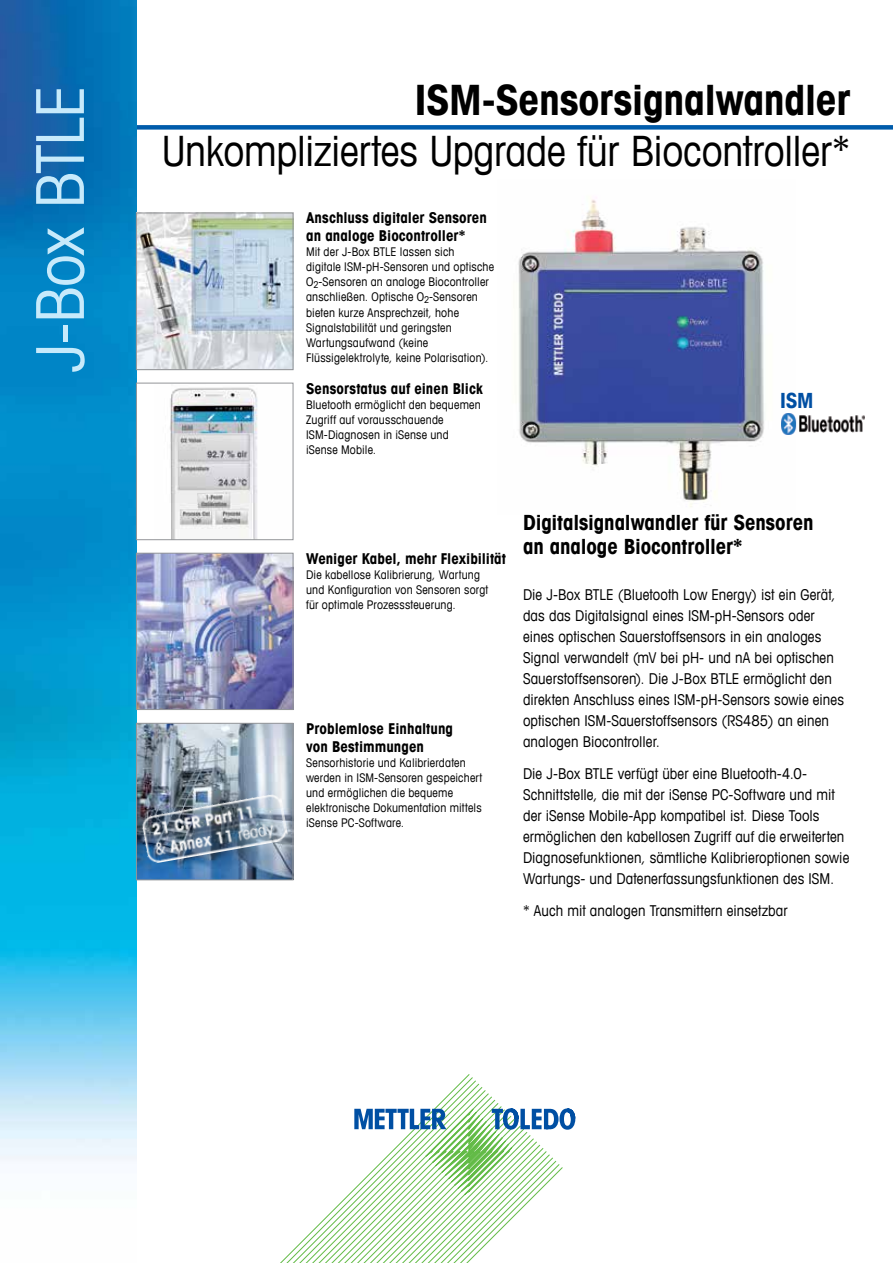
<style>
.page{position:relative;width:893px;height:1263px;background:#fff}
.page>*{position:absolute;margin:0;border:0;box-sizing:border-box;transform-origin:0 0}
.t1{font:condensed 66px "Avant Garde Com";letter-spacing:-.025em;color:#c7eafb}
.t2{font:condensed 42px "Avant Garde Com";letter-spacing:-.01em;color:#000}
.t3{font:700 condensed 42px "Avant Garde Com";letter-spacing:-.01em;color:#000}
.t4{font:700 condensed 21px/24px "Avant Garde Com";letter-spacing:-.005em;color:#000}
.t5{font:700 condensed 21px "Avant Garde Com";color:#004fa3}
.t6{font:condensed 15px/21px "Avant Garde Com";letter-spacing:.005em;color:#000}
.t7{font:700 condensed 15px/18px "Avant Garde Com";color:#000}
.t8{font:condensed 12px/15px "Avant Garde Com";letter-spacing:.015em;color:#000}
</style>
<div class="page">
<div style="left:111px;top:125px;width:782px;height:5px;background:#005cab"></div>
<img style="left:0;top:0;width:136px;height:1161px">
<svg style="left:280px;top:1074px;width:256px;height:189px"></svg>
<svg style="left:354px;top:1108px;width:221px;height:87px"></svg>
<img style="left:518px;top:199px;width:275px;height:308px">
<img style="left:138px;top:215px;width:153px;height:153px">
<div style="left:136px;top:213px;width:157px;height:157px;border:1px solid #939598"></div>
<img style="left:170px;top:387px;width:88px;height:151px">
<div style="left:136px;top:383px;width:157px;height:157px;border:1px solid #939598"></div>
<img style="left:781px;top:413px;width:84px;height:21px">
<img style="left:138px;top:725px;width:153px;height:153px">
<div style="left:136px;top:723px;width:157px;height:157px;border:1px solid #939598"></div>
<img style="left:141px;top:793px;width:148px;height:71px">
<img style="left:138px;top:555px;width:153px;height:153px">
<div style="left:136px;top:553px;width:157px;height:157px;border:1px solid #939598"></div>
<h1 class="t1" style="left:19px;top:372px;width:289px;rotate:-90deg">J-Box BTLE</h1>
<h2 class="t3" style="left:415px;top:73px;width:437px">ISM-Sensorsignalwandler</h2>
<h2 class="t2" style="left:162px;top:125px;width:690px">Unkompliziertes Upgrade für Biocontroller*</h2>
<p class="t7" style="left:306px;top:209px;width:182px">Anschluss digitaler Sensoren an analoge Biocontroller*</p>
<p class="t8" style="left:306px;top:244px;width:189px">Mit der J-Box BTLE lassen sich<br>digitale ISM-pH-Sensoren und optische O<sub>2</sub>-Sensoren an analoge Biocontroller anschließen. Optische O<sub>2</sub>-Sensoren bieten kurze Ansprechzeit, hohe Signalstabilität und geringsten Wartungsaufwand (keine Flüssigelektrolyte, keine Polarisation).</p>
<p class="t7" style="left:306px;top:379px;width:178px">Sensorstatus auf einen Blick</p>
<p class="t8" style="left:306px;top:396px;width:176px">Bluetooth ermöglicht den bequemen<br>Zugriff auf vorausschauende<br>ISM-Diagnosen in iSense und iSense Mobile.</p>
<h3 class="t5" style="left:780px;top:387px;width:35px">ISM</h3>
<p class="t7" style="left:306px;top:549px;width:201px">Weniger Kabel, mehr Flexibilität</p>
<p class="t8" style="left:306px;top:567px;width:184px">Die kabellose Kalibrierung, Wartung und Konfiguration von Sensoren sorgt für optimale Prozesssteuerung.</p>
<p class="t7" style="left:306px;top:719px;width:148px">Problemlose Einhaltung von Bestimmungen</p>
<p class="t8" style="left:306px;top:755px;width:177px">Sensorhistorie und Kalibrierdaten werden in ISM-Sensoren gespeichert und ermöglichen die bequeme elektronische Dokumentation mittels iSense PC-Software.</p>
<h3 class="t4" style="left:523px;top:510px;width:292px">Digitalsignalwandler für Sensoren an analoge Biocontroller*</h3>
<p class="t6" style="left:523px;top:584px;width:322px">Die J-Box BTLE (Bluetooth Low Energy) ist ein Gerät, das das Digitalsignal eines ISM-pH-Sensors oder eines optischen Sauerstoffsensors in ein analoges Signal verwandelt (mV bei pH- und nA bei optischen Sauerstoffsensoren). Die J-Box BTLE ermöglicht den direkten Anschluss eines ISM-pH-Sensors sowie eines optischen ISM-Sauerstoffsensors (RS485) an einen analogen Biocontroller.</p>
<p class="t6" style="left:523px;top:763px;width:328px">Die J-Box BTLE verfügt über eine Bluetooth-4.0- Schnittstelle, die mit der iSense PC-Software und mit der iSense Mobile-App kompatibel ist. Diese Tools ermöglichen den kabellosen Zugriff auf die erweiterten Diagnosefunktionen, sämtliche Kalibrieroptionen sowie Wartungs- und Datenerfassungsfunktionen des ISM.</p>
<p class="t6" style="left:523px;top:899px;width:266px">* Auch mit analogen Transmittern einsetzbar</p>
</div>
